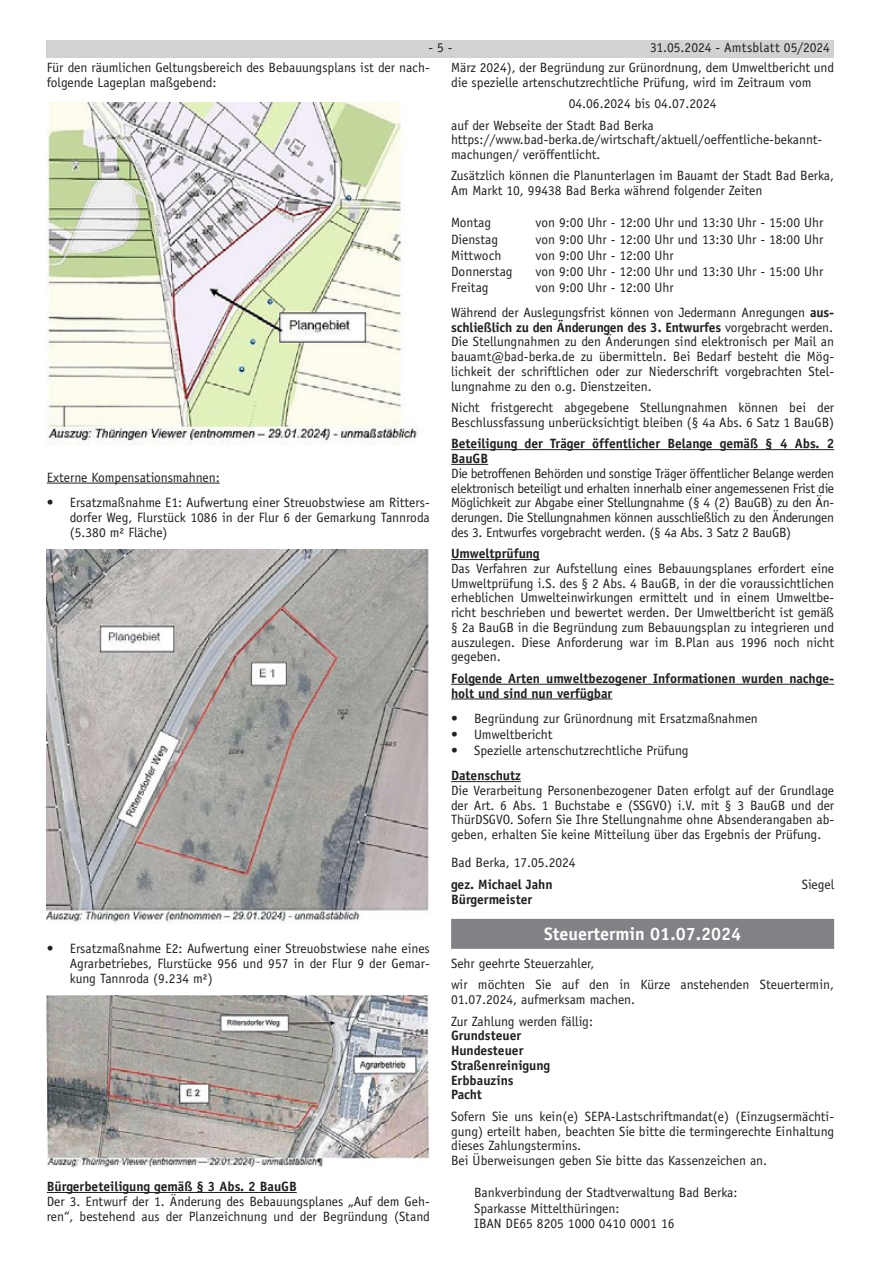
<style>
.page{position:relative;width:881px;height:1263px;background:#fff}
.page>*{position:absolute;margin:0;border:0;box-sizing:border-box;transform-origin:0 0}
.Überschrift{font:700 18px "Officina Sans LT";color:#fff}
.t1{font:13.5px/14.7px "Officina Sans LT";color:#231f20}
.t2{font:700 13.5px/14.7px "Officina Sans LT";color:#231f20}
.s1{font-weight:700}
</style>
<div class="page">
<div style="left:47px;top:40px;width:786px;height:17px;background:#d1d2d4"></div>
<hr style="left:451px;top:449px;width:382px;height:1px;background:#231f20">
<hr style="left:451px;top:464px;width:37px;height:1px;background:#231f20">
<hr style="left:451px;top:559px;width:88px;height:1px;background:#231f20">
<hr style="left:451px;top:684px;width:382px;height:1px;background:#231f20">
<hr style="left:451px;top:699px;width:161px;height:1px;background:#231f20">
<hr style="left:451px;top:781px;width:69px;height:1px;background:#231f20">
<div style="left:451px;top:919px;width:382px;height:30px;background:#808285"></div>
<hr style="left:47px;top:483px;width:173px;height:1px;background:#231f20">
<hr style="left:47px;top:1192px;width:250px;height:1px;background:#231f20">
<img style="left:47px;top:103px;width:370px;height:343px">
<img style="left:47px;top:550px;width:382px;height:373px">
<img style="left:47px;top:996px;width:382px;height:172px">
<p class="t1" style="left:428px;top:41px;width:26px">- 5 -</p>
<p class="t1" style="left:451px;top:38px;width:384px;line-height:19.4px;text-indent:199px">31.05.2024 - Amtsblatt 05/2024<br>März 2024), der Begründung zur Grünordnung, dem Umweltbericht und</p>
<p class="t1" style="left:451px;top:75px;width:362px">die spezielle artenschutzrechtliche Prüfung, wird im Zeitraum vom</p>
<p class="t1" style="left:568px;top:96px;width:149px">04.06.2024 bis 04.07.2024</p>
<p class="t1" style="left:451px;top:118px;width:204px">auf der Webseite der Stadt Bad Berka</p>
<p class="t1" style="left:451px;top:132px;width:372px">https://www.bad-berka.de/wirtschaft/aktuell/oeffentliche-bekannt&shy;machungen/ veröffentlicht.</p>
<p class="t1" style="left:451px;top:169px;width:384px">Zusätzlich können die Planunterlagen im Bauamt der Stadt Bad Berka,<br>Am Markt 10, 99438 Bad Berka während folgender Zeiten</p>
<p class="t1" style="left:451px;top:216px;width:42px">Montag</p>
<p class="t1" style="left:535px;top:216px;width:289px">von 9:00 Uhr - 12:00 Uhr und 13:30 Uhr - 15:00 Uhr</p>
<p class="t1" style="left:451px;top:232px;width:49px">Dienstag</p>
<p class="t1" style="left:535px;top:232px;width:289px">von 9:00 Uhr - 12:00 Uhr und 13:30 Uhr - 18:00 Uhr</p>
<p class="t1" style="left:451px;top:248px;width:52px">Mittwoch</p>
<p class="t1" style="left:535px;top:248px;width:140px">von 9:00 Uhr - 12:00 Uhr</p>
<p class="t1" style="left:451px;top:264px;width:63px">Donnerstag</p>
<p class="t1" style="left:535px;top:264px;width:289px">von 9:00 Uhr - 12:00 Uhr und 13:30 Uhr - 15:00 Uhr</p>
<p class="t1" style="left:451px;top:280px;width:39px">Freitag</p>
<p class="t1" style="left:535px;top:280px;width:140px">von 9:00 Uhr - 12:00 Uhr</p>
<p class="t1" style="left:451px;top:305px;width:384px">Während der Auslegungsfrist können von Jedermann Anregungen <span class="s1">aus&shy;schließlich zu den Änderungen des 3. Entwurfes</span> vorgebracht werden.</p>
<p class="t1" style="left:451px;top:334px;width:384px;text-align:justify">Die Stellungnahmen zu den Änderungen sind elektronisch per Mail an bauamt@bad-berka.de zu übermitteln. Bei Bedarf besteht die Mög&shy;lichkeit der schriftlichen oder zur Niederschrift vorgebrachten Stel&shy;lungnahme zu den o.g. Dienstzeiten.</p>
<p class="t1" style="left:451px;top:400px;width:384px">Nicht fristgerecht abgegebene Stellungnahmen können bei der<br>Beschlussfassung unberücksichtigt bleiben (§ 4a Abs. 6 Satz 1 BauGB)</p>
<p class="t2" style="left:451px;top:436px;width:384px">Beteiligung der Träger öffentlicher Belange gemäß § 4 Abs. 2<br>BauGB</p>
<p class="t1" style="left:451px;top:466px;width:384px;text-align:justify">Die betroffenen Behörden und sonstige Träger öffentlicher Belange werden elektronisch beteiligt und erhalten innerhalb einer angemessenen Frist die Möglichkeit zur Abgabe einer Stellungnahme (§ 4 (2) BauGB) zu den Än&shy;derungen. Die Stellungnahmen können ausschließlich zu den Änderungen des 3. Entwurfes vorgebracht werden. (§ 4a Abs. 3 Satz 2 BauGB)</p>
<p class="t2" style="left:451px;top:546px;width:90px">Umweltprüfung</p>
<p class="t1" style="left:451px;top:561px;width:384px;text-align:justify">Das Verfahren zur Aufstellung eines Bebauungsplanes erfordert eine Umweltprüfung i.S. des § 2 Abs. 4 BauGB, in der die voraussichtlichen erheblichen Umwelteinwirkungen ermittelt und in einem Umweltbe&shy;richt beschrieben und bewertet werden. Der Umweltbericht ist gemäß § 2a BauGB in die Begründung zum Bebauungsplan zu integrieren und auszulegen. Diese Anforderung war im B.Plan aus 1996 noch nicht gegeben.</p>
<p class="t2" style="left:451px;top:671px;width:384px">Folgende Arten umweltbezogener Informationen wurden nachge&shy;holt und sind nun verfügbar</p>
<p class="t1" style="left:451px;top:711px;width:8px">•</p>
<p class="t1" style="left:474px;top:711px;width:285px">Begründung zur Grünordnung mit Ersatzmaßnahmen</p>
<p class="t1" style="left:451px;top:727px;width:8px">•</p>
<p class="t1" style="left:474px;top:727px;width:80px">Umweltbericht</p>
<p class="t1" style="left:451px;top:743px;width:8px">•</p>
<p class="t1" style="left:474px;top:743px;width:216px">Spezielle artenschutzrechtliche Prüfung</p>
<p class="t2" style="left:451px;top:768px;width:71px">Datenschutz</p>
<p class="t1" style="left:451px;top:783px;width:384px;text-align:justify">Die Verarbeitung Personenbezogener Daten erfolgt auf der Grundlage der Art. 6 Abs. 1 Buchstabe e (SSGVO) i.V. mit § 3 BauGB und der ThürDSGVO. Sofern Sie Ihre Stellungnahme ohne Absenderangaben ab&shy;geben, erhalten Sie keine Mitteilung über das Ergebnis der Prüfung.</p>
<p class="t1" style="left:451px;top:855px;width:126px">Bad Berka, 17.05.2024</p>
<p class="t2" style="left:451px;top:877px;width:103px">gez. Michael Jahn</p>
<p class="t1" style="left:801px;top:877px;width:34px">Siegel</p>
<p class="t2" style="left:451px;top:891px;width:83px">Bürgermeister</p>
<p class="Überschrift" style="left:544px;top:923px;width:198px">Steuertermin 01.07.2024</p>
<p class="t1" style="left:451px;top:956px;width:145px">Sehr geehrte Steuerzahler,</p>
<p class="t1" style="left:451px;top:977px;width:384px">wir möchten Sie auf den in Kürze anstehenden Steuertermin,<br>01.07.2024, aufmerksam machen.</p>
<p class="t1" style="left:451px;top:1014px;width:143px">Zur Zahlung werden fällig:</p>
<p class="t2" style="left:451px;top:1028px;width:72px">Grundsteuer</p>
<p class="t2" style="left:451px;top:1043px;width:74px">Hundesteuer</p>
<p class="t2" style="left:451px;top:1058px;width:101px">Straßenreinigung</p>
<p class="t2" style="left:451px;top:1072px;width:64px">Erbbauzins</p>
<p class="t2" style="left:451px;top:1087px;width:32px">Pacht</p>
<p class="t1" style="left:451px;top:1109px;width:384px;text-align:justify">Sofern Sie uns kein(e) SEPA-Lastschriftmandat(e) (Einzugsermächti&shy;gung) erteilt haben, beachten Sie bitte die termingerechte Einhaltung dieses Zahlungstermins.</p>
<p class="t1" style="left:451px;top:1153px;width:317px">Bei Überweisungen geben Sie bitte das Kassenzeichen an.</p>
<p class="t1" style="left:474px;top:1185px;width:265px">Bankverbindung der Stadtverwaltung Bad Berka:</p>
<p class="t1" style="left:474px;top:1201px;width:147px">Sparkasse Mittelthüringen:</p>
<p class="t1" style="left:474px;top:1216px;width:202px">IBAN DE65 8205 1000 0410 0001 16</p>
<p class="t1" style="left:47px;top:60px;width:384px">Für den räumlichen Geltungsbereich des Bebauungsplans ist der nach&shy;folgende Lageplan maßgebend:</p>
<p class="t1" style="left:47px;top:470px;width:174px">Externe Kompensationsmahnen:</p>
<p class="t1" style="left:47px;top:495px;width:8px">•</p>
<p class="t1" style="left:70px;top:495px;width:361px;text-align:justify">Ersatzmaßnahme E1: Aufwertung einer Streuobstwiese am Ritters&shy;dorfer Weg, Flurstück 1086 in der Flur 6 der Gemarkung Tannroda (5.380 m² Fläche)</p>
<p class="t1" style="left:47px;top:941px;width:8px">•</p>
<p class="t1" style="left:70px;top:941px;width:361px;text-align:justify">Ersatzmaßnahme E2: Aufwertung einer Streuobstwiese nahe eines Agrarbetriebes, Flurstücke 956 und 957 in der Flur 9 der Gemar&shy;kung Tannroda (9.234 m²)</p>
<p class="t2" style="left:47px;top:1179px;width:251px">Bürgerbeteiligung gemäß § 3 Abs. 2 BauGB</p>
<p class="t1" style="left:47px;top:1194px;width:384px">Der 3. Entwurf der 1. Änderung des Bebauungsplanes „Auf dem Geh&shy;ren“, bestehend aus der Planzeichnung und der Begründung (Stand</p>
</div>
